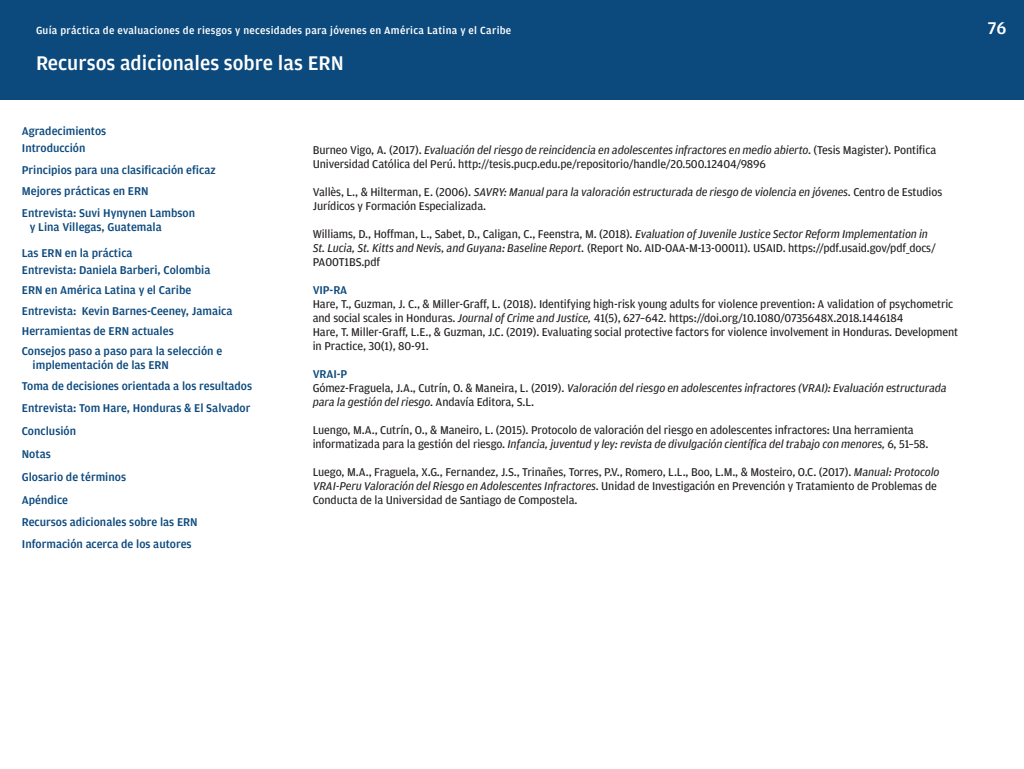
<style>
.page{position:relative;width:1024px;height:769px;background:#fff}
.page>*{position:absolute;margin:0;border:0;box-sizing:border-box;transform-origin:0 0}
.t1{font:500 21px "Amplitude";color:#fff}
.t2{font:500 18px "Amplitude";color:#fff}
.t3{font:12px/14px "Amplitude";letter-spacing:-.01em;color:#231f20}
.t4{font:500 12px/22.6px "Amplitude";color:#0c497d}
.t5{font:italic 12px/14px "Amplitude";letter-spacing:-.01em;color:#231f20}
.t6{font:500 11px "Amplitude";letter-spacing:.025em;color:#fff}
.s1{font-style:italic}
.s2{font-style:normal}
</style>
<div class="page">
<div style="left:0;top:0;width:1024px;height:100px;background:#0c497d"></div>
<p class="t6" style="left:36px;top:23px;width:477px">Guía práctica de evaluaciones de riesgos y necesidades para jóvenes en América Latina y el Caribe</p>
<p class="t2" style="left:988px;top:16px;width:20px">76</p>
<p class="t1" style="left:36px;top:50px;width:309px">Recursos adicionales sobre las ERN</p>
<p class="t4" style="left:22px;top:122px;width:86px;line-height:17.4px">Agradecimientos<br>Introducción</p>
<p class="t4" style="left:22px;top:159px;width:195px;line-height:21.5px">Principios para una clasificación eficaz<br>Mejores prácticas en ERN<br>Entrevista: Suvi Hynynen Lambson</p>
<p class="t4" style="left:22px;top:213px;width:141px;line-height:26px;text-indent:8px">y Lina Villegas, Guatemala<br>Las ERN en la práctica</p>
<p class="t4" style="left:22px;top:260px;width:212px;line-height:20.3px">Entrevista: Daniela Barberi, Colombia ERN en América Latina y el Caribe Entrevista: Kevin Barnes-Ceeney, Jamaica Herramientas de ERN actuales</p>
<p class="t4" style="left:33px;top:343px;width:191px;line-height:14px;text-indent:-11px">Consejos paso a paso para la selección e implementación de las ERN</p>
<p class="t4" style="left:22px;top:374px;width:232px">Toma de decisiones orientada a los resultados<br>Entrevista: Tom Hare, Honduras &amp; El Salvador<br>Conclusión<br>Notas<br>Glosario de términos<br>Apéndice<br>Recursos adicionales sobre las ERN<br>Información acerca de los autores</p>
<p class="t3" style="left:313px;top:143px;width:625px">Burneo Vigo, A. (2017). <span class="s1">Evaluación del riesgo de reincidencia en adolescentes infractores en medio abierto.</span> (Tesis Magister). Pontifica<br>Universidad Católica del Perú. http://tesis.pucp.edu.pe/repositorio/handle/20.500.12404/9896</p>
<p class="t3" style="left:313px;top:185px;width:631px">Vallès, L., &amp; Hilterman, E. (2006). <span class="s1">SAVRY: Manual para la valoración estructurada de riesgo de violencia en jóvenes.</span> Centro de Estudios<br>Jurídicos y Formación Especializada.</p>
<p class="t3" style="left:313px;top:227px;width:625px">Williams, D., Hoffman, L., Sabet, D., Caligan, C., Feenstra, M. (2018). <span class="s1">Evaluation of Juvenile Justice Sector Reform Implementation in<br>St. Lucia, St. Kitts and Nevis, and Guyana: Baseline Report.</span> (Report No. AID-OAA-M-13-00011). USAID. https://pdf.usaid.gov/pdf_docs/<br>PA00T1BS.pdf</p>
<p class="t4" style="left:313px;top:278px;width:36px">VIP-RA</p>
<p class="t3" style="left:313px;top:297px;width:642px">Hare, T., Guzman, J. C., &amp; Miller-Graff, L. (2018). Identifying high-risk young adults for violence prevention: A validation of psychometric and social scales in Honduras. <span class="s1">Journal of Crime and Justice,</span> 41(5), 627–642. https://doi.org/10.1080/0735648X.2018.1446184</p>
<p class="t3" style="left:313px;top:325px;width:647px">Hare, T. Miller-Graff, L.E., &amp; Guzman, J.C. (2019). Evaluating social protective factors for violence involvement in Honduras. Development in Practice, 30(1), 80-91.</p>
<p class="t4" style="left:313px;top:362px;width:36px">VRAI-P</p>
<p class="t5" style="left:313px;top:381px;width:636px"><span class="s2">Gómez-Fraguela, J.A., Cutrín, O. &amp; Maneira, L. (2019).</span> Valoración del riesgo en adolescentes infractores (VRAI): Evaluación estructurada para la gestión del riesgo. <span class="s2">Andavía Editora, S.L.</span></p>
<p class="t3" style="left:313px;top:423px;width:617px">Luengo, M.A., Cutrín, O., &amp; Maneiro, L. (2015). Protocolo de valoración del riesgo en adolescentes infractores: Una herramienta informatizada para la gestión del riesgo. <span class="s1">Infancia, juventud y ley: revista de divulgación científica del trabajo con menores,</span> 6, 51–58.</p>
<p class="t3" style="left:313px;top:465px;width:628px">Luego, M.A., Fraguela, X.G., Fernandez, J.S., Trinañes, Torres, P.V., Romero, L.L., Boo, L.M., &amp; Mosteiro, O.C. (2017). <span class="s1">Manual: Protocolo<br>VRAI-Peru Valoración del Riesgo en Adolescentes Infractores.</span> Unidad de Investigación en Prevención y Tratamiento de Problemas de<br>Conducta de la Universidad de Santiago de Compostela.</p>
</div>
